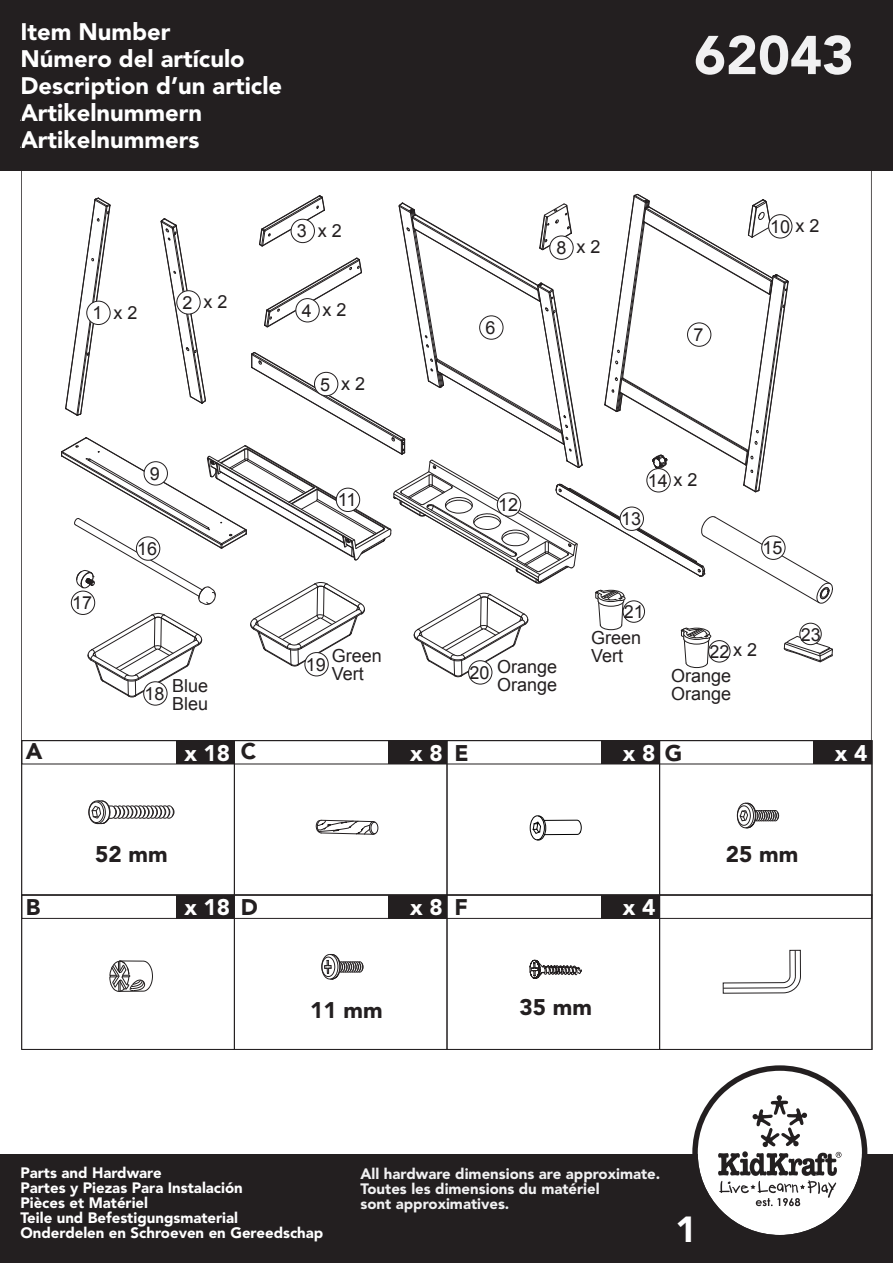
<style>
.page{position:relative;width:893px;height:1263px;background:#fff}
.page>*{position:absolute;margin:0;border:0;box-sizing:border-box;transform-origin:0 0}
.t1{font:900 54px "Avenir LT Std";color:#f1f1f2}
.t2{font:900 36px "Avenir LT Std";color:#fff}
.t3{font:900 23.7px/27px "Avenir LT Std";color:#fff}
.t4{font:900 22.5px "Avenir LT Std";color:#231f20}
.t5{font:900 22.5px "Avenir LT Std";color:#fff}
.t6{font:18px/18px "Arial";color:#231f20}
.t7{font:900 15px/15px "Avenir LT Std";color:#fff}
.t8{font:900 15px/15px "Avenir LT Std";color:#f1f1f2}
.s1{color:#231f20}
</style>
<div class="page">
<div style="left:0;top:1154px;width:893px;height:109px;background:#231f20"></div>
<div style="left:0;top:0;width:893px;height:170px;background:#231f20"></div>
<svg style="left:692px;top:1065px;width:175px;height:170px"></svg>
<svg style="left:529px;top:959px;width:53px;height:20px"></svg>
<svg style="left:88px;top:800px;width:87px;height:25px"></svg>
<div style="left:530px;top:815px;width:15px;height:25px;border:1px solid #000100;border-radius:50%"></div>
<svg style="left:532px;top:815px;width:50px;height:26px"></svg>
<div style="left:21px;top:740px;width:214px;height:155px;border:1px solid #231f20"></div>
<div style="left:234px;top:740px;width:213px;height:155px;border:1px solid #231f20"></div>
<div style="left:447px;top:740px;width:213px;height:155px;border:1px solid #231f20"></div>
<div style="left:21px;top:895px;width:214px;height:155px;border:1px solid #231f20"></div>
<div style="left:234px;top:895px;width:213px;height:155px;border:1px solid #231f20"></div>
<div style="left:447px;top:895px;width:213px;height:155px;border:1px solid #231f20"></div>
<div style="left:659px;top:740px;width:214px;height:155px;border:1px solid #231f20"></div>
<div style="left:659px;top:895px;width:214px;height:155px;border:1px solid #231f20"></div>
<div style="left:21px;top:740px;width:851px;height:24px;border:1px solid #231f20"></div>
<div style="left:176px;top:741px;width:58px;height:23px;background:#231f20"></div>
<div style="left:601px;top:741px;width:59px;height:23px;background:#231f20"></div>
<div style="left:21px;top:895px;width:851px;height:24px;border:1px solid #231f20"></div>
<div style="left:176px;top:895px;width:58px;height:23px;background:#231f20"></div>
<div style="left:601px;top:895px;width:59px;height:23px;background:#231f20"></div>
<div style="left:813px;top:741px;width:58px;height:23px;background:#231f20"></div>
<div style="left:388px;top:741px;width:59px;height:23px;background:#231f20"></div>
<div style="left:388px;top:895px;width:59px;height:23px;background:#231f20"></div>
<div style="left:371px;top:822px;width:7px;height:12px;border:1px solid #231f20;border-radius:50%"></div>
<svg style="left:315px;top:819px;width:61px;height:16px"></svg>
<svg style="left:722px;top:949px;width:79px;height:45px"></svg>
<svg style="left:109px;top:960px;width:44px;height:32px"></svg>
<div style="left:143px;top:681px;width:24px;height:24px;border:1px solid #231f20;border-radius:50%"></div>
<svg style="left:61px;top:193px;width:772px;height:505px"></svg>
<svg style="left:736px;top:802px;width:43px;height:27px"></svg>
<svg style="left:321px;top:954px;width:43px;height:26px"></svg>
<h3 class="t3" style="left:20px;top:18px;width:263px">Item Number<br>Número del artículo<br>Description d’un article<br>Artikelnummern<br>Artikelnummers</h3>
<p class="t6" style="left:93px;top:303px;width:46px">1 x 2</p>
<p class="t6" style="left:183px;top:293px;width:46px">2 x 2</p>
<p class="t6" style="left:297px;top:222px;width:46px">3 x 2</p>
<p class="t6" style="left:302px;top:301px;width:46px">4 x 2</p>
<p class="t6" style="left:320px;top:375px;width:46px">5 x 2</p>
<p class="t6" style="left:485px;top:319px;width:12px">6</p>
<p class="t6" style="left:150px;top:465px;width:12px">9</p>
<p class="t6" style="left:338px;top:491px;width:20px">11</p>
<p class="t6" style="left:498px;top:496px;width:22px">12</p>
<h1 class="t1" style="left:694px;top:23px;width:161px">62043</h1>
<p class="t6" style="left:556px;top:238px;width:46px">8 x 2</p>
<p class="t6" style="left:693px;top:326px;width:12px">7</p>
<p class="t6" style="left:648px;top:471px;width:51px">14 x 2</p>
<p class="t6" style="left:621px;top:510px;width:22px">13</p>
<p class="t6" style="left:770px;top:217px;width:51px">10 x 2</p>
<p class="t6" style="left:72px;top:594px;width:22px">17</p>
<p class="t6" style="left:137px;top:540px;width:22px">16</p>
<p class="t6" style="left:762px;top:539px;width:22px">15</p>
<p class="t6" style="left:145px;top:677px;width:65px;text-align:right">18 Blue<br>Bleu</p>
<p class="t6" style="left:306px;top:656px;width:22px">19</p>
<p class="t6" style="left:332px;top:647px;width:52px">Green<br>Vert</p>
<p class="t6" style="left:469px;top:658px;width:89px;text-align:right">20 Orange<br>Orange</p>
<p class="t6" style="left:624px;top:603px;width:22px">21</p>
<p class="t6" style="left:591px;top:629px;width:52px">Green</p>
<p class="t6" style="left:801px;top:625px;width:22px">23</p>
<p class="t6" style="left:591px;top:647px;width:34px">Vert</p>
<p class="t6" style="left:671px;top:638px;width:87px;line-height:25px;text-indent:38px">22x 2<br>Orange</p>
<p class="t6" style="left:671px;top:685px;width:62px">Orange</p>
<h3 class="t4" style="left:26px;top:737px;width:18px">A</h3>
<h3 class="t5" style="left:184px;top:739px;width:73px">x 18 <span class="s1">C</span></h3>
<h3 class="t5" style="left:623px;top:739px;width:61px">x 8 <span class="s1">G</span></h3>
<h3 class="t5" style="left:410px;top:739px;width:34px">x 8</h3>
<h3 class="t5" style="left:835px;top:739px;width:34px">x 4</h3>
<h3 class="t4" style="left:455px;top:739px;width:16px">E</h3>
<h3 class="t4" style="left:95px;top:841px;width:74px">52 mm</h3>
<h3 class="t4" style="left:726px;top:841px;width:74px">25 mm</h3>
<h3 class="t5" style="left:410px;top:893px;width:34px">x 8</h3>
<h3 class="t4" style="left:26px;top:893px;width:16px">B</h3>
<h3 class="t5" style="left:184px;top:893px;width:75px">x 18 <span class="s1">D</span></h3>
<h3 class="t5" style="left:623px;top:893px;width:34px">x 4</h3>
<h3 class="t4" style="left:455px;top:893px;width:15px">F</h3>
<h3 class="t4" style="left:310px;top:997px;width:74px">11 mm</h3>
<h3 class="t4" style="left:519px;top:993px;width:74px">35 mm</h3>
<p class="t7" style="left:20px;top:1165px;width:305px">Parts and Hardware<br>Partes y Piezas Para Instalación<br>Pièces et Matériel<br>Teile und Befestigungsmaterial<br>Onderdelen en Schroeven en Gereedschap</p>
<p class="t8" style="left:361px;top:1166px;width:301px">All hardware dimensions are approximate.<br>Toutes les dimensions du matériel<br>sont approximatives.</p>
<h2 class="t2" style="left:676px;top:1207px;width:23px">1</h2>
</div>
